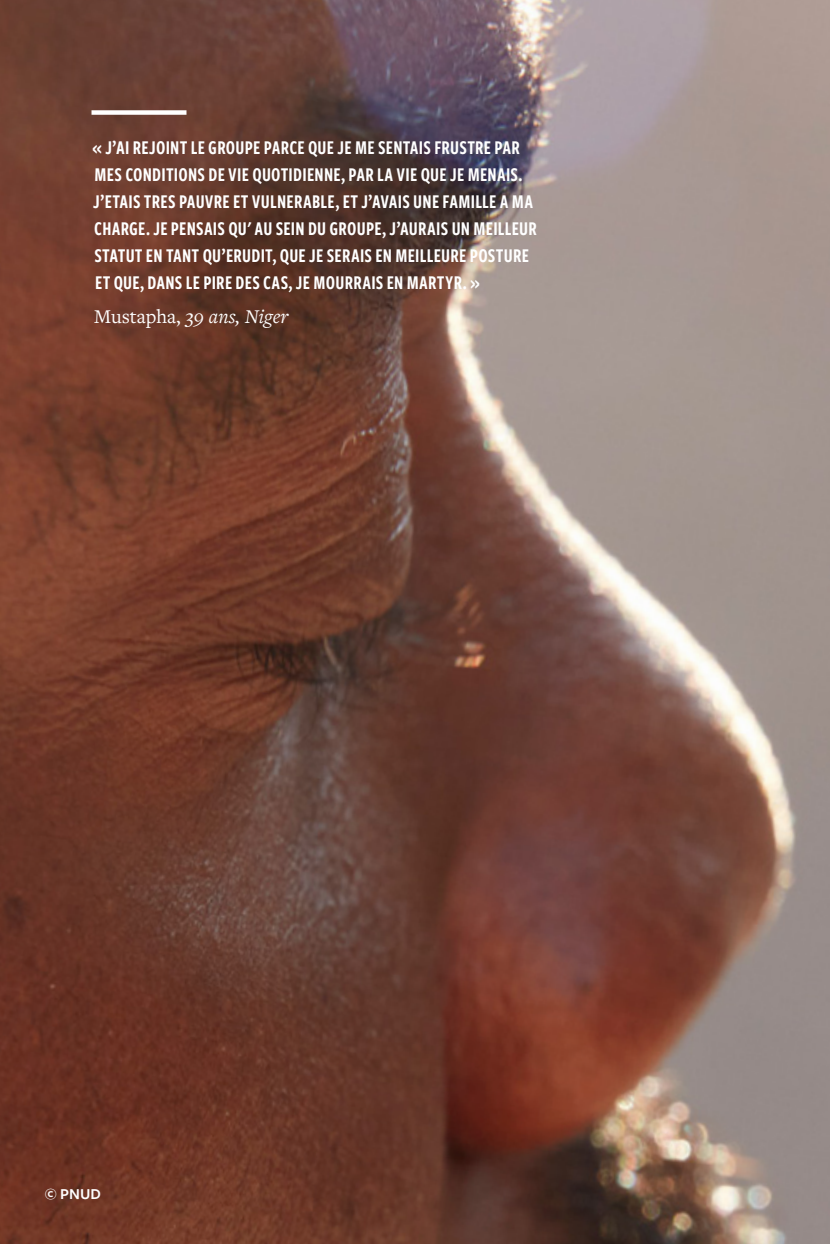
<style>
.page{position:relative;width:830px;height:1244px;background:#fff}
.page>*{position:absolute;margin:0;border:0;box-sizing:border-box;transform-origin:0 0}
.t1{font:20.25px/27px "Freight Sans Cmp Pro Semi";letter-spacing:.01em;color:#fff}
.t2{font:italic 20.25px "Freight Text Pro";color:#fff}
.t3{font:600 15.75px "Freight Sans Pro";color:#fff}
.s1{font-style:normal}
</style>
<div class="page">
<img style="left:0;top:0;width:829px;height:1244px">
<div style="left:91px;top:110px;width:95px;height:5px;background:#fff"></div>
<p class="t1" style="left:92px;top:133px;width:446px">« J’AI REJOINT LE GROUPE PARCE QUE JE ME SENTAIS FRUSTRE PAR MES CONDITIONS DE VIE QUOTIDIENNE, PAR LA VIE QUE JE MENAIS.<br>J’ETAIS TRES PAUVRE ET VULNERABLE, ET J’AVAIS UNE FAMILLE A MA CHARGE. JE PENSAIS QU' AU SEIN DU GROUPE, J’AURAIS UN MEILLEUR STATUT EN TANT QU’ERUDIT, QUE JE SERAIS EN MEILLEURE POSTURE ET QUE, DANS LE PIRE DES CAS, JE MOURRAIS EN MARTYR. »</p>
<p class="t2" style="left:94px;top:303px;width:195px"><span class="s1">Mustapha,</span> 39 ans, Niger</p>
<p class="t3" style="left:45px;top:1183px;width:58px">© PNUD</p>
</div>
